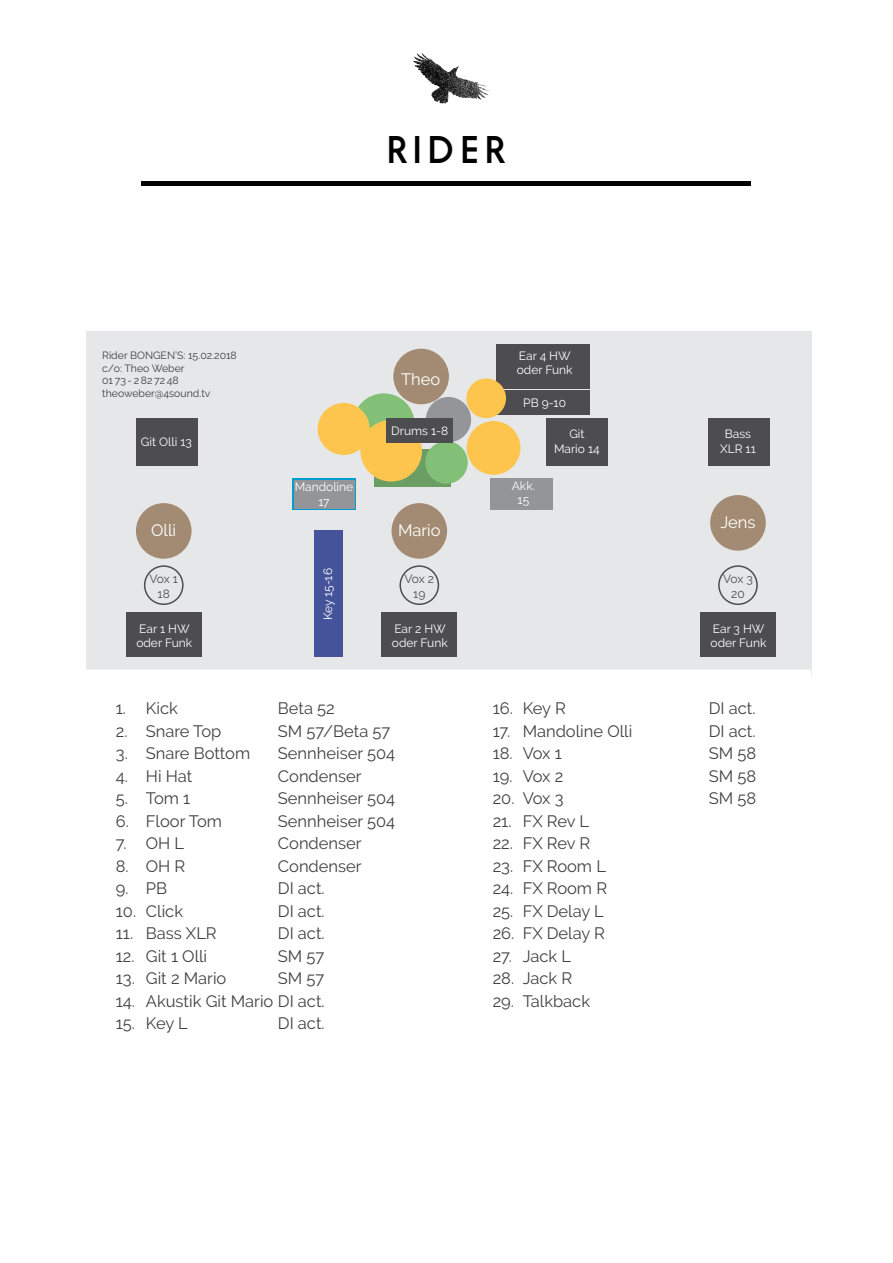
<style>
.page{position:relative;width:893px;height:1263px;background:#fff}
.page>*{position:absolute;margin:0;border:0;box-sizing:border-box;transform-origin:0 0}
.t1{font:36px "Nanami";letter-spacing:.2em;color:#000}
.t2{font:16.5px "Raleway";color:#414042}
.t3{font:16.5px "Raleway";color:#fff}
.t4{font:12px "Raleway";color:#fff}
.t5{font:12px "Raleway";letter-spacing:-.02em;color:#4d4d4f}
.t6{font:10.5px "Raleway";color:#414042}
</style>
<div class="page">
<div style="left:86px;top:332px;width:725px;height:344px;background:#e6e7e8"></div>
<div style="left:86px;top:669px;width:725px;height:271px;border:8px solid #fff"></div>
<div style="left:374px;top:450px;width:77px;height:37px;background:#6a9e63"></div>
<div style="left:136px;top:418px;width:62px;height:48px;background:#4d4d4f"></div>
<div style="left:547px;top:418px;width:61px;height:48px;background:#4d4d4f"></div>
<div style="left:490px;top:478px;width:63px;height:31px;background:#939598"></div>
<div style="left:292px;top:478px;width:63px;height:31px;background:#009dcf"></div>
<div style="left:314px;top:530px;width:29px;height:126px;background:#45549a"></div>
<div style="left:496px;top:344px;width:94px;height:44px;background:#4d4d4f"></div>
<div style="left:496px;top:390px;width:94px;height:25px;background:#4d4d4f"></div>
<div style="left:126px;top:612px;width:75px;height:45px;background:#4d4d4f"></div>
<div style="left:382px;top:612px;width:75px;height:45px;background:#4d4d4f"></div>
<div style="left:700px;top:612px;width:76px;height:45px;background:#4d4d4f"></div>
<div style="left:708px;top:418px;width:61px;height:48px;background:#4d4d4f"></div>
<div style="left:294px;top:480px;width:60px;height:29px;background:#939598"></div>
<div style="left:144px;top:565px;width:40px;height:40px;border:2px solid #4d4d4f;border-radius:50%"></div>
<div style="left:399px;top:565px;width:40px;height:40px;border:2px solid #4d4d4f;border-radius:50%"></div>
<div style="left:718px;top:565px;width:40px;height:40px;border:2px solid #4d4d4f;border-radius:50%"></div>
<div style="left:393px;top:349px;width:56px;height:55px;background:#a28b72;border-radius:50%"></div>
<div style="left:136px;top:503px;width:56px;height:56px;background:#a28b72;border-radius:50%"></div>
<div style="left:392px;top:503px;width:55px;height:56px;background:#a28b72;border-radius:50%"></div>
<div style="left:710px;top:495px;width:56px;height:56px;background:#a28b72;border-radius:50%"></div>
<div style="left:466px;top:378px;width:40px;height:40px;background:#fec54e;border-radius:50%"></div>
<div style="left:467px;top:421px;width:53px;height:54px;background:#fec54e;border-radius:50%"></div>
<div style="left:426px;top:397px;width:45px;height:45px;background:#939598;border-radius:50%"></div>
<div style="left:425px;top:441px;width:43px;height:43px;background:#82c078;border-radius:50%"></div>
<div style="left:353px;top:393px;width:62px;height:62px;background:#82c078;border-radius:50%"></div>
<div style="left:360px;top:420px;width:62px;height:62px;background:#fec54e;border-radius:50%"></div>
<div style="left:318px;top:403px;width:52px;height:52px;background:#fec54e;border-radius:50%"></div>
<img style="left:413px;top:53px;width:77px;height:51px">
<hr style="left:142px;top:182px;width:609px;height:4px;background:#000">
<div style="left:387px;top:418px;width:66px;height:24px;background:#4d4d4f"></div>
<p class="t1" style="left:388px;top:129px;width:118px">RIDER</p>
<p class="t6" style="left:102px;top:349px;width:136px">Rider BONGEN’S: 15.02.2018</p>
<p class="t6" style="left:102px;top:362px;width:84px">c/o: Theo Weber</p>
<p class="t6" style="left:102px;top:374px;width:78px">01 73 - 2 82 72 48</p>
<p class="t6" style="left:102px;top:387px;width:110px">theoweber@4sound.tv</p>
<p class="t4" style="left:141px;top:435px;width:53px">Git Olli 13</p>
<p class="t4" style="left:295px;top:480px;width:60px">Mandoline</p>
<p class="t4" style="left:318px;top:495px;width:13px">17</p>
<p class="t3" style="left:401px;top:370px;width:41px">Theo</p>
<p class="t4" style="left:391px;top:424px;width:59px">Drums 1-8</p>
<p class="t4" style="left:519px;top:349px;width:53px">Ear 4 HW</p>
<p class="t4" style="left:517px;top:363px;width:57px">oder Funk</p>
<p class="t4" style="left:523px;top:395px;width:44px">PB 9-10</p>
<p class="t4" style="left:512px;top:478px;width:25px">Akk.</p>
<p class="t4" style="left:518px;top:493px;width:13px">15</p>
<p class="t4" style="left:569px;top:427px;width:17px">Git</p>
<p class="t4" style="left:554px;top:442px;width:47px">Mario 14</p>
<p class="t3" style="left:151px;top:521px;width:26px">Olli</p>
<p class="t3" style="left:398px;top:521px;width:44px">Mario</p>
<p class="t5" style="left:150px;top:572px;width:30px">Vox 1</p>
<p class="t5" style="left:158px;top:586px;width:14px">18</p>
<p class="t4" style="left:139px;top:622px;width:52px">Ear 1 HW</p>
<p class="t4" style="left:136px;top:636px;width:57px">oder Funk</p>
<p class="t4" style="left:321px;top:620px;width:54px;rotate:-90deg">Key 15-16</p>
<p class="t5" style="left:404px;top:572px;width:31px">Vox 2</p>
<p class="t5" style="left:413px;top:586px;width:14px">19</p>
<p class="t4" style="left:394px;top:622px;width:53px">Ear 2 HW</p>
<p class="t4" style="left:392px;top:636px;width:57px">oder Funk</p>
<p class="t4" style="left:725px;top:427px;width:28px">Bass</p>
<p class="t4" style="left:720px;top:442px;width:37px">XLR 11</p>
<p class="t3" style="left:720px;top:513px;width:37px">Jens</p>
<p class="t5" style="left:723px;top:572px;width:31px">Vox 3</p>
<p class="t5" style="left:731px;top:586px;width:15px">20</p>
<p class="t4" style="left:713px;top:622px;width:53px">Ear 3 HW</p>
<p class="t4" style="left:711px;top:636px;width:57px">oder Funk</p>
<p class="t2" style="left:116px;top:699px;width:64px">1. Kick</p>
<p class="t2" style="left:278px;top:699px;width:58px">Beta 52</p>
<p class="t2" style="left:116px;top:721px;width:107px">2. Snare Top</p>
<p class="t2" style="left:278px;top:721px;width:114px">SM 57/Beta 57</p>
<p class="t2" style="left:116px;top:744px;width:136px">3. Snare Bottom</p>
<p class="t2" style="left:278px;top:744px;width:119px">Sennheiser 504</p>
<p class="t2" style="left:116px;top:766px;width:78px">4. Hi Hat</p>
<p class="t2" style="left:278px;top:766px;width:85px">Condenser</p>
<p class="t2" style="left:116px;top:789px;width:76px">5. Tom 1</p>
<p class="t2" style="left:278px;top:789px;width:119px">Sennheiser 504</p>
<p class="t2" style="left:116px;top:811px;width:108px">6. Floor Tom</p>
<p class="t2" style="left:278px;top:811px;width:119px">Sennheiser 504</p>
<p class="t2" style="left:116px;top:834px;width:70px">7. OH L</p>
<p class="t2" style="left:278px;top:834px;width:85px">Condenser</p>
<p class="t2" style="left:116px;top:856px;width:71px">8. OH R</p>
<p class="t2" style="left:278px;top:856px;width:85px">Condenser</p>
<p class="t2" style="left:116px;top:879px;width:53px">9. PB</p>
<p class="t2" style="left:278px;top:879px;width:48px">DI act.</p>
<p class="t2" style="left:116px;top:901px;width:69px">10. Click</p>
<p class="t2" style="left:278px;top:901px;width:48px">DI act.</p>
<p class="t2" style="left:116px;top:924px;width:102px">11. Bass XLR</p>
<p class="t2" style="left:278px;top:924px;width:48px">DI act.</p>
<p class="t2" style="left:116px;top:946px;width:93px">12. Git 1 Olli</p>
<p class="t2" style="left:278px;top:946px;width:48px">SM 57</p>
<p class="t2" style="left:116px;top:969px;width:112px">13. Git 2 Mario</p>
<p class="t2" style="left:278px;top:969px;width:48px">SM 57</p>
<p class="t2" style="left:116px;top:991px;width:210px">14. Akustik Git Mario DI act.</p>
<p class="t2" style="left:116px;top:1014px;width:73px">15. Key L</p>
<p class="t2" style="left:278px;top:1014px;width:48px">DI act.</p>
<p class="t2" style="left:493px;top:699px;width:75px">16. Key R</p>
<p class="t2" style="left:709px;top:699px;width:48px">DI act.</p>
<p class="t2" style="left:493px;top:721px;width:141px">17. Mandoline Olli</p>
<p class="t2" style="left:709px;top:721px;width:48px">DI act.</p>
<p class="t2" style="left:493px;top:744px;width:71px">18. Vox 1</p>
<p class="t2" style="left:709px;top:744px;width:49px">SM 58</p>
<p class="t2" style="left:493px;top:766px;width:72px">19. Vox 2</p>
<p class="t2" style="left:709px;top:766px;width:49px">SM 58</p>
<p class="t2" style="left:493px;top:789px;width:72px">20. Vox 3</p>
<p class="t2" style="left:709px;top:789px;width:49px">SM 58</p>
<p class="t2" style="left:493px;top:811px;width:98px">21. FX Rev L</p>
<p class="t2" style="left:493px;top:834px;width:99px">22. FX Rev R</p>
<p class="t2" style="left:493px;top:856px;width:115px">23. FX Room L</p>
<p class="t2" style="left:493px;top:879px;width:116px">24. FX Room R</p>
<p class="t2" style="left:493px;top:901px;width:113px">25. FX Delay L</p>
<p class="t2" style="left:493px;top:924px;width:114px">26. FX Delay R</p>
<p class="t2" style="left:493px;top:946px;width:80px">27. Jack L</p>
<p class="t2" style="left:493px;top:969px;width:81px">28. Jack R</p>
<p class="t2" style="left:493px;top:991px;width:99px">29. Talkback</p>
</div>
